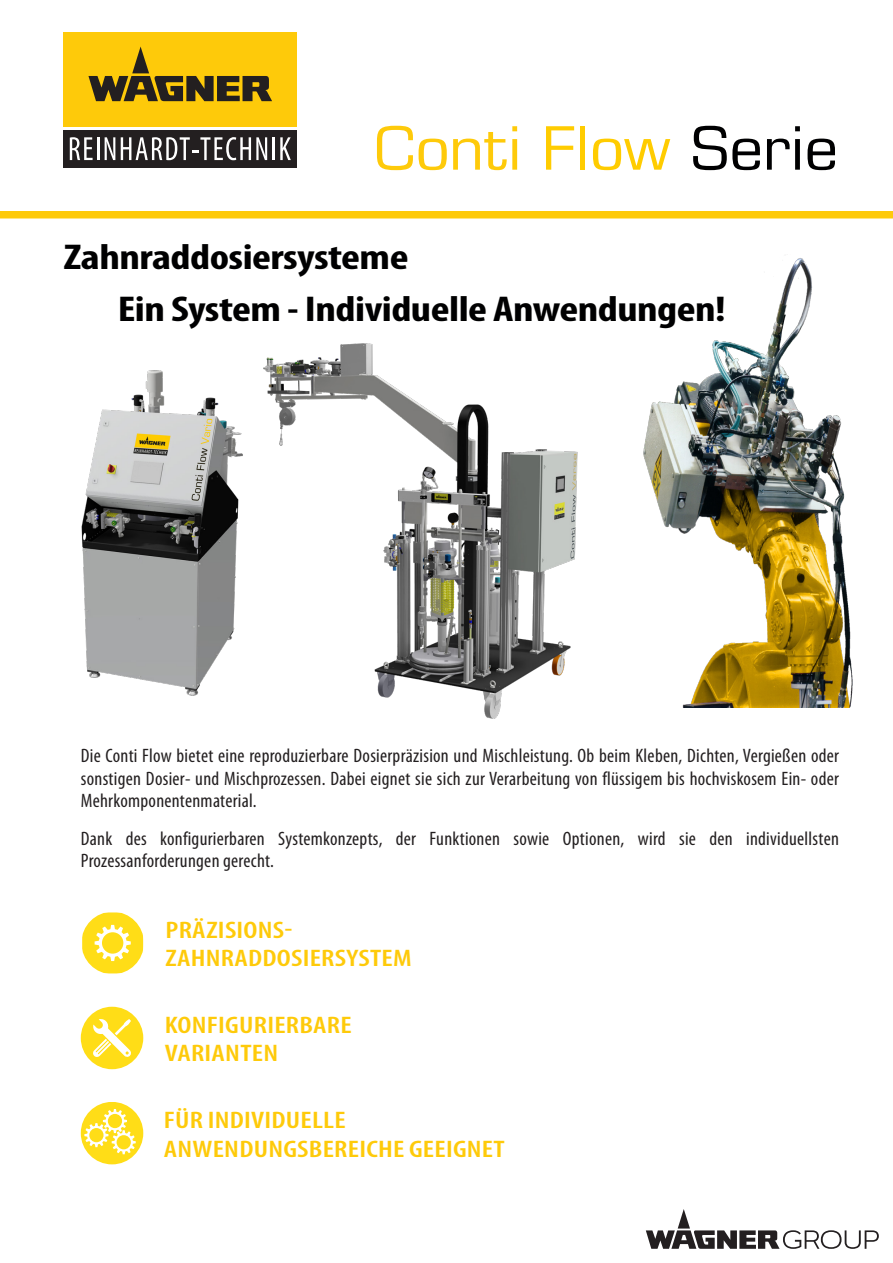
<style>
.page{position:relative;width:893px;height:1263px;background:#fff}
.page>*{position:absolute;margin:0;border:0;box-sizing:border-box;transform-origin:0 0}
.t1{font:condensed 60px "Eurostile LT Std";letter-spacing:-.01em;color:#feca0a;scale:1.25 1}
.t2{font:700 condensed 36px/52.5px "Myriad Pro";letter-spacing:-.01em;color:#000001;scale:1.25 1}
.t3{font:600 condensed 24px/28.8px "Myriad Pro";letter-spacing:.01em;color:#feca0a;scale:1.25 1}
.Fließtext{font:condensed 19.5px/22.5px "Myriad Pro";letter-spacing:.015em;color:#231f20;text-align:justify}
.s1{color:#fc0}
.s2{color:#000001}
</style>
<div class="page">
<div style="left:64px;top:130px;width:233px;height:38px;background:#231f20"></div>
<svg style="left:70px;top:137px;width:23px;height:23px"></svg>
<hr style="left:97px;top:137px;width:2px;height:23px;background:#fff">
<svg style="left:105px;top:137px;width:10px;height:23px"></svg>
<svg style="left:121px;top:137px;width:146px;height:23px"></svg>
<hr style="left:272px;top:137px;width:3px;height:23px;background:#fff">
<svg style="left:280px;top:137px;width:11px;height:23px"></svg>
<div style="left:64px;top:32px;width:233px;height:94px;background:#feca0a"></div>
<svg style="left:88px;top:47px;width:184px;height:54px"></svg>
<svg style="left:646px;top:1209px;width:233px;height:40px"></svg>
<img style="left:643px;top:258px;width:210px;height:450px">
<div style="left:0;top:211px;width:893px;height:7px;background:#feca0a"></div>
<img style="left:81px;top:370px;width:127px;height:326px">
<div style="left:81px;top:912px;width:63px;height:62px;background:#ffdd17;border-radius:50%"></div>
<svg style="left:95px;top:925px;width:36px;height:36px"></svg>
<div style="left:81px;top:911px;width:64px;height:64px;border:2px solid #fff"></div>
<div style="left:81px;top:1007px;width:62px;height:62px;background:#ffdd17;border-radius:50%"></div>
<svg style="left:93px;top:1019px;width:38px;height:38px"></svg>
<div style="left:81px;top:1102px;width:62px;height:62px;background:#ffdd17;border-radius:50%"></div>
<svg style="left:84px;top:1109px;width:52px;height:45px"></svg>
<img style="left:208px;top:343px;width:370px;height:376px">
<p class="t1" style="left:373px;top:112px;width:374px">Conti <span class="s1">Flow</span> <span class="s2">Serie</span></p>
<p class="t2" style="left:118px;top:230px;width:488px;text-indent:-54px">Zahnraddosiersysteme<br>Ein System - Individuelle Anwendungen!</p>
<p class="Fließtext" style="left:81px;top:744px;width:760px">Die Conti Flow bietet eine reproduzierbare Dosierpräzision und Mischleistung. Ob beim Kleben, Dichten, Vergießen oder sonstigen Dosier- und Mischprozessen. Dabei eignet sie sich zur Verarbeitung von flüssigem bis hochviskosem Ein- oder Mehrkomponentenmaterial.</p>
<p class="Fließtext" style="left:81px;top:827px;width:760px">Dank des konfigurierbaren Systemkonzepts, der Funktionen sowie Optionen, wird sie den individuellsten<br>Prozessanforderungen gerecht.</p>
<p class="t3" style="left:165px;top:916px;width:198px">PRÄZISIONS-<br>ZAHNRADDOSIERSYSTEM</p>
<p class="t3" style="left:165px;top:1011px;width:151px">KONFIGURIERBARE<br>VARIANTEN</p>
<p class="t3" style="left:164px;top:1106px;width:274px">FÜR INDIVIDUELLE<br>ANWENDUNGSBEREICHE GEEIGNET</p>
</div>
